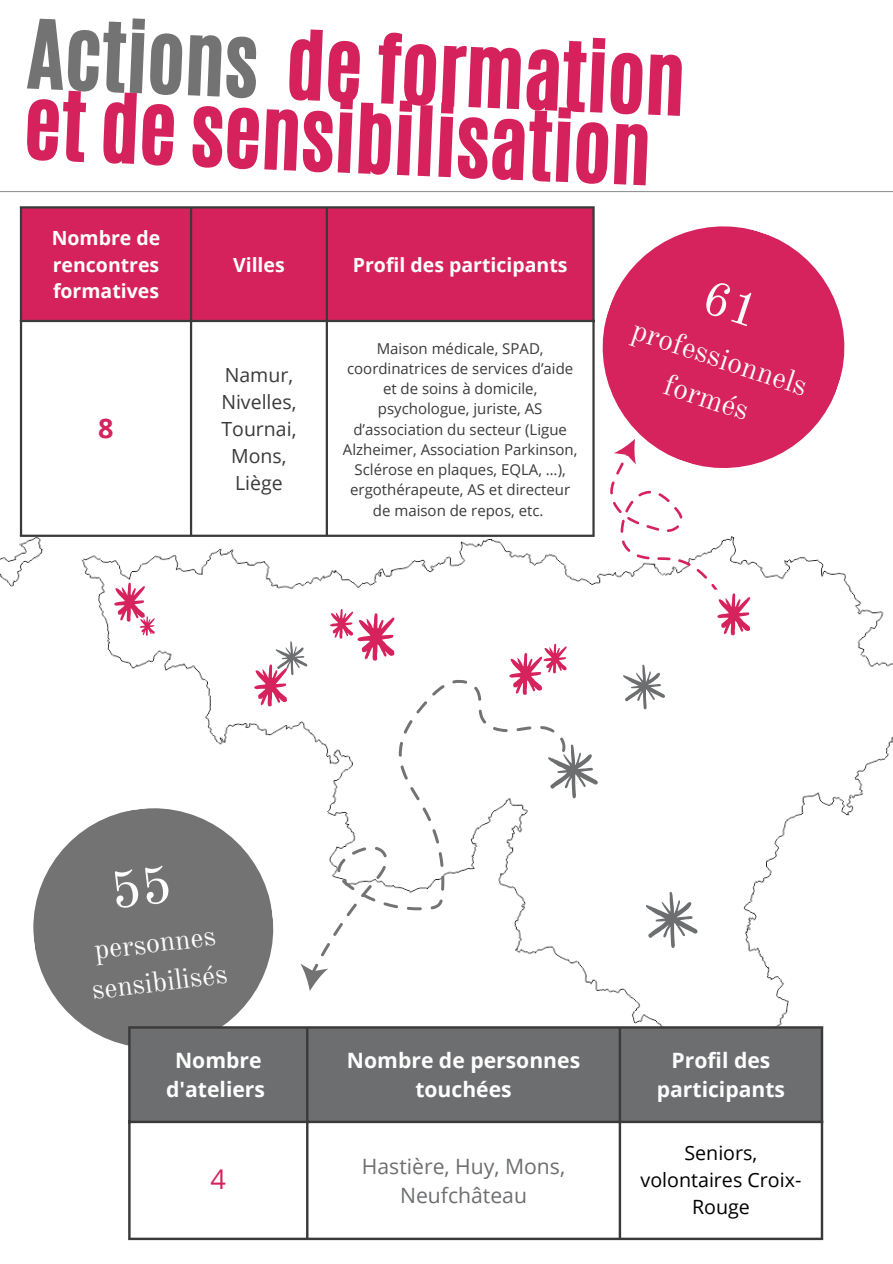
<style>
.page{position:relative;width:893px;height:1264px;background:#fff}
.page>*{position:absolute;margin:0;border:0;box-sizing:border-box;transform-origin:0 0}
.t1{font:79.5px/70.1px "CA Generated";color:#d6225c}
.t2{font:30px/41.5px "Old Standard";color:#fbfafa;text-align:center}
.t3{font:28.5px/39.3px "Old Standard";color:#fdfdfd}
.t4{font:27.15px "Open Sans";color:#d6225c}
.t5{font:700 27px "Open Sans";color:#d6225d}
.t6{font:700 21.15px/29.2px "Open Sans";color:#fff;text-align:center}
.t7{font:21.15px/29.2px "Open Sans";color:#6d6e70;text-align:center}
.t8{font:700 21.15px/29.2px "Open Sans";color:#fdfdfd;text-align:center}
.t9{font:19.65px/27px "Open Sans";color:#000;text-align:center}
.t10{font:700 19.5px/27px "Open Sans";color:#fff}
.t11{font:19.5px/27px "Open Sans";color:#3b3a3a;text-align:center}
.t12{font:15px/20.2px "Open Sans";color:#3b3a3a;text-align:center}
.s1{color:#737373}
</style>
<div class="page">
<img style="left:0;top:534px;width:892px;height:528px">
<div style="left:0;top:856px;width:273px;height:290px;background:#fff"></div>
<svg style="left:571px;top:740px;width:27px;height:58px"></svg>
<svg style="left:620px;top:661px;width:44px;height:48px"></svg>
<svg style="left:254px;top:638px;width:53px;height:17px"></svg>
<svg style="left:642px;top:887px;width:55px;height:60px"></svg>
<svg style="left:26px;top:801px;width:254px;height:245px;fill:#737373"></svg>
<svg style="left:587px;top:211px;width:258px;height:272px;fill:#d6225d"></svg>
<div style="left:22px;top:208px;width:570px;height:112px;background:#d6225c"></div>
<hr style="left:20px;top:208px;width:2px;height:326px;background:#3b3a3a">
<hr style="left:190px;top:208px;width:2px;height:326px;background:#3b3a3a">
<hr style="left:326px;top:208px;width:2px;height:326px;background:#3b3a3a">
<hr style="left:592px;top:208px;width:2px;height:326px;background:#3b3a3a">
<hr style="left:20px;top:206px;width:574px;height:2px;background:#3b3a3a">
<hr style="left:20px;top:320px;width:574px;height:2px;background:#3b3a3a">
<hr style="left:20px;top:534px;width:574px;height:3px;background:#3b3a3a">
<div style="left:131px;top:1028px;width:689px;height:92px;background:#6d6e70"></div>
<hr style="left:128px;top:1028px;width:3px;height:209px;background:#3b3a3a">
<hr style="left:306px;top:1028px;width:2px;height:209px;background:#3b3a3a">
<hr style="left:618px;top:1028px;width:3px;height:209px;background:#3b3a3a">
<hr style="left:820px;top:1028px;width:3px;height:209px;background:#3b3a3a">
<hr style="left:128px;top:1026px;width:695px;height:2px;background:#3b3a3a">
<hr style="left:128px;top:1120px;width:695px;height:3px;background:#3b3a3a">
<hr style="left:128px;top:1237px;width:695px;height:2px;background:#3b3a3a">
<svg style="left:248px;top:655px;width:323px;height:357px"></svg>
<svg style="left:290px;top:953px;width:38px;height:38px"></svg>
<svg style="left:604px;top:434px;width:152px;height:204px"></svg>
<hr style="left:0;top:191px;width:892px;height:1px;background:#929597">
<svg style="left:509px;top:643px;width:61px;height:54px"></svg>
<svg style="left:330px;top:609px;width:71px;height:54px"></svg>
<svg style="left:114px;top:582px;width:44px;height:55px"></svg>
<div style="left:113px;top:864px;width:57px;height:44px;background:#737373"></div>
<div style="left:702px;top:279px;width:55px;height:47px;background:#d6225d"></div>
<p class="t1" style="left:28px;top:22px;width:660px;rotate:2deg"><span class="s1">Actions</span> de formation et de sensibilisation</p>
<p class="t10" style="left:52px;top:223px;width:110px">Nombre de rencontres</p>
<p class="t10" style="left:53px;top:277px;width:108px">formatives</p>
<p class="t5" style="left:98px;top:409px;width:17px">8</p>
<p class="t10" style="left:233px;top:250px;width:53px">Villes</p>
<p class="t10" style="left:353px;top:250px;width:216px">Profil des participants</p>
<p class="t11" style="left:221px;top:360px;width:77px">Namur,<br>Nivelles,<br>Tournai,<br>Mons,<br>Liège</p>
<p class="t12" style="left:343px;top:337px;width:236px">Maison médicale, SPAD, coordinatrices de services d’aide et de soins à domicile, psychologue, juriste, AS d’association du secteur (Ligue<br>Alzheimer, Association Parkinson,<br>Sclérose en plaques, EQLA, …), ergothérapeute, AS et directeur de maison de repos, etc.</p>
<p class="t2" style="left:639px;top:310px;width:184px;rotate:18deg">professionnels formés</p>
<p class="t3" style="left:85px;top:931px;width:138px;rotate:-7deg">personnes sensibilisés</p>
<p class="t6" style="left:166px;top:1045px;width:100px">Nombre d'ateliers</p>
<p class="t6" style="left:347px;top:1045px;width:235px">Nombre de personnes touchées</p>
<p class="t8" style="left:656px;top:1045px;width:130px">Profil des participants</p>
<p class="t4" style="left:210px;top:1160px;width:17px">4</p>
<p class="t7" style="left:362px;top:1150px;width:205px">Hastière, Huy, Mons,<br>Neufchâteau</p>
<p class="t9" style="left:640px;top:1139px;width:162px">Seniors, volontaires Croix-<br>Rouge</p>
</div>
